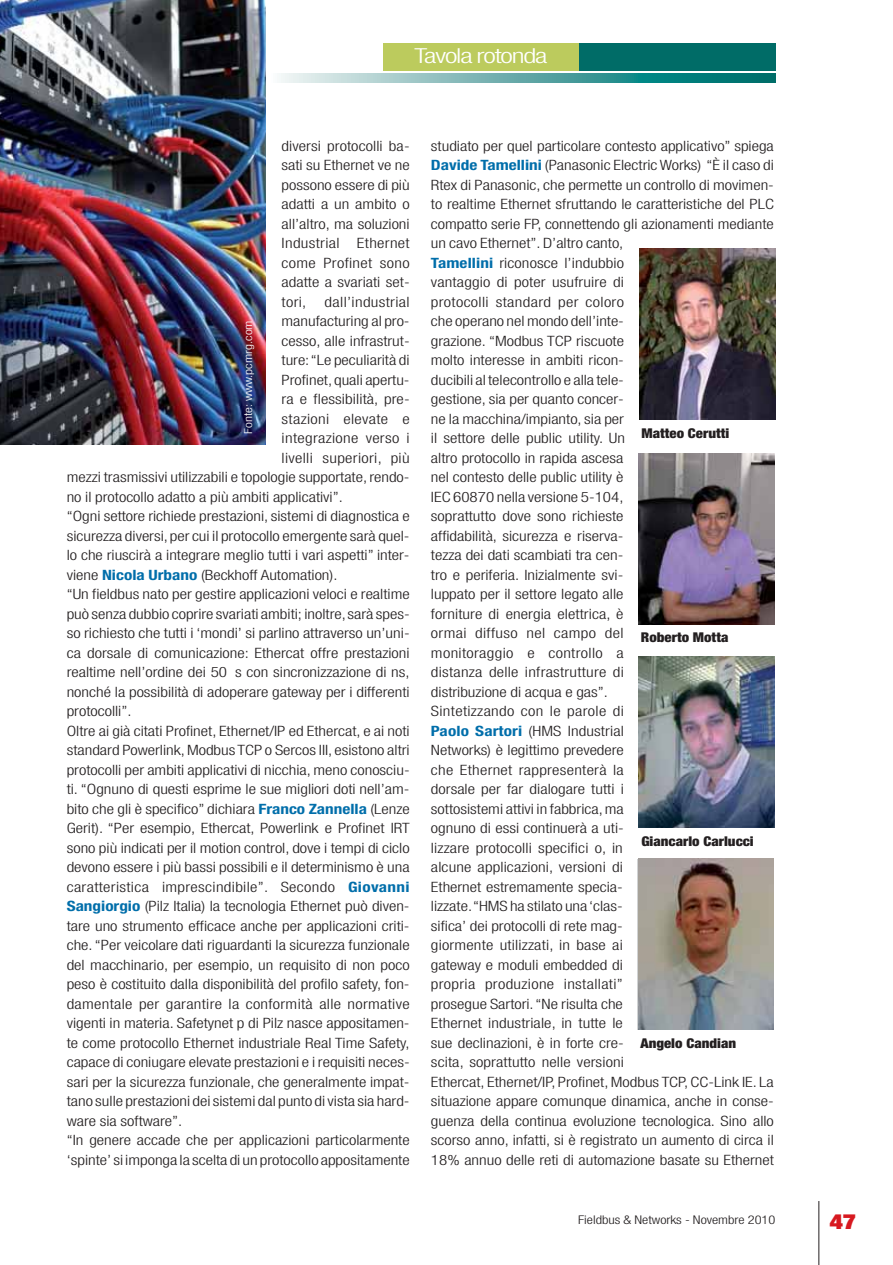
<style>
.page{position:relative;width:893px;height:1265px;background:#fff}
.page>*{position:absolute;margin:0;border:0;box-sizing:border-box;transform-origin:0 0}
.t1{font:900 expanded 21px "Helvetica Neue LT";color:#d71920;scale:1.2 1}
.t2{font:300 condensed 20.7px "Helvetica Neue LT";letter-spacing:-.04em;color:#fff;scale:1.4 1}
.t3{font:300 condensed 14.25px/19.5px "Helvetica Neue LT";color:#231f20;text-align:justify;scale:1.2 1}
.t4{font:300 condensed 14.25px "Helvetica Neue LT";letter-spacing:.02em;color:#231f20;scale:1.2 1}
.t5{font:900 condensed 13.5px "Helvetica Neue LT";color:#231f20;scale:1.1 1}
.t6{font:300 condensed 12px "Helvetica Neue LT";color:#231f20;scale:1.2 1}
.t7{font:300 condensed 11.25px "Helvetica Neue LT";color:#fff;scale:1.2 1}
.s1{font-weight:700;color:#006eaa}
</style>
<div class="page">
<div style="left:579px;top:43px;width:196px;height:28px;background:#006c67"></div>
<hr style="left:818px;top:1201px;width:1px;height:64px;background:#231f20">
<div style="left:383px;top:43px;width:196px;height:28px;background:#bccb5d"></div>
<img style="left:639px;top:249px;width:136px;height:171px">
<img style="left:0;top:0;width:266px;height:444px">
<svg style="left:279px;top:74px;width:496px;height:8px;background:#61a9a8"></svg>
<img style="left:638px;top:453px;width:136px;height:171px">
<img style="left:639px;top:656px;width:136px;height:171px">
<img style="left:638px;top:859px;width:136px;height:171px">
<h2 class="t2" style="left:415px;top:48px;width:96px">Tavola rotonda</h2>
<p class="t3" style="left:282px;top:138px;width:108px">diversi protocolli ba - sati su Ethernet ve ne possono essere di più adatti a un ambito o all’altro, ma soluzioni Industrial Ethernet come Profinet sono adatte a svariati set&shy;tori,</p>
<p class="t4" style="left:325px;top:296px;width:72px">dall’industrial</p>
<p class="t3" style="left:282px;top:313px;width:108px">manufacturing al pro-</p>
<p class="t3" style="left:282px;top:333px;width:108px">cesso, alle infrastrut-</p>
<p class="t3" style="left:282px;top:352px;width:108px">ture: “Le peculiarità di</p>
<p class="t3" style="left:282px;top:372px;width:108px">Profinet, quali apertu-</p>
<p class="t3" style="left:282px;top:391px;width:108px">ra e flessibilità, pre-</p>
<p class="t4" style="left:282px;top:413px;width:108px">stazioni elevate e</p>
<p class="t4" style="left:282px;top:433px;width:108px">integrazione verso i</p>
<p class="t4" style="left:282px;top:452px;width:108px">livelli superiori, più</p>
<p class="t3" style="left:67px;top:469px;width:287px">mezzi trasmissivi utilizzabili e topologie supportate, rendo-</p>
<p class="t3" style="left:67px;top:489px;width:232px">no il protocollo adatto a più ambiti applicativi”.</p>
<p class="t3" style="left:67px;top:508px;width:287px">“Ogni settore richiede prestazioni, sistemi di diagnostica e</p>
<p class="t3" style="left:67px;top:528px;width:287px">sicurezza diversi, per cui il protocollo emergente sarà quel-</p>
<p class="t3" style="left:67px;top:547px;width:287px">lo che riuscirà a integrare meglio tutti i vari aspetti” inter-</p>
<p class="t3" style="left:67px;top:567px;width:227px">viene <span class="s1">Nicola Urbano</span> (Beckhoff Automation).</p>
<p class="t3" style="left:67px;top:586px;width:287px">“Un fieldbus nato per gestire applicazioni veloci e realtime</p>
<p class="t3" style="left:67px;top:606px;width:287px">può senza dubbio coprire svariati ambiti; inoltre, sarà spes-</p>
<p class="t3" style="left:67px;top:625px;width:287px">so richiesto che tutti i ‘mondi’ si parlino attraverso un’uni-</p>
<p class="t3" style="left:67px;top:645px;width:287px">ca dorsale di comunicazione: Ethercat offre prestazioni</p>
<p class="t3" style="left:67px;top:664px;width:287px">realtime nell’ordine dei 50 s con sincronizzazione di ns,</p>
<p class="t3" style="left:67px;top:684px;width:287px">nonché la possibilità di adoperare gateway per i differenti</p>
<p class="t3" style="left:67px;top:703px;width:56px">protocolli”.</p>
<p class="t3" style="left:67px;top:723px;width:287px">Oltre ai già citati Profinet, Ethernet/IP ed Ethercat, e ai noti</p>
<p class="t3" style="left:67px;top:742px;width:287px">standard Powerlink, Modbus TCP o Sercos III, esistono altri</p>
<p class="t3" style="left:67px;top:762px;width:287px">protocolli per ambiti applicativi di nicchia, meno conosciu-</p>
<p class="t3" style="left:67px;top:781px;width:287px">ti. “Ognuno di questi esprime le sue migliori doti nell’am-</p>
<p class="t3" style="left:67px;top:801px;width:287px">bito che gli è specifico” dichiara <span class="s1">Franco Zannella</span> (Lenze</p>
<p class="t3" style="left:67px;top:820px;width:287px">Gerit). “Per esempio, Ethercat, Powerlink e Profinet IRT</p>
<p class="t3" style="left:67px;top:840px;width:287px">sono più indicati per il motion control, dove i tempi di ciclo</p>
<p class="t3" style="left:67px;top:859px;width:287px">devono essere i più bassi possibili e il determinismo è una</p>
<p class="t4" style="left:67px;top:881px;width:287px">caratteristica imprescindibile”. Secondo <span class="s1">Giovanni</span></p>
<p class="t3" style="left:67px;top:898px;width:287px"><span class="s1">Sangiorgio</span> (Pilz Italia) la tecnologia Ethernet può diven-</p>
<p class="t3" style="left:67px;top:918px;width:287px">tare uno strumento efficace anche per applicazioni criti-</p>
<p class="t3" style="left:67px;top:937px;width:287px">che. “Per veicolare dati riguardanti la sicurezza funzionale</p>
<p class="t3" style="left:67px;top:957px;width:287px">del macchinario, per esempio, un requisito di non poco</p>
<p class="t3" style="left:67px;top:976px;width:287px">peso è costituito dalla disponibilità del profilo safety, fon-</p>
<p class="t4" style="left:67px;top:998px;width:287px">damentale per garantire la conformità alle normative</p>
<p class="t3" style="left:67px;top:1015px;width:287px">vigenti in materia. Safetynet p di Pilz nasce appositamen-</p>
<p class="t3" style="left:67px;top:1035px;width:287px">te come protocollo Ethernet industriale Real Time Safety,</p>
<p class="t3" style="left:67px;top:1054px;width:287px">capace di coniugare elevate prestazioni e i requisiti neces-</p>
<p class="t3" style="left:67px;top:1074px;width:287px">sari per la sicurezza funzionale, che generalmente impat-</p>
<p class="t3" style="left:67px;top:1093px;width:287px">tano sulle prestazioni dei sistemi dal punto di vista sia hard-</p>
<p class="t3" style="left:67px;top:1113px;width:98px">ware sia software”.</p>
<p class="t3" style="left:67px;top:1132px;width:287px">“In genere accade che per applicazioni particolarmente</p>
<p class="t3" style="left:67px;top:1152px;width:287px">‘spinte’ si imponga la scelta di un protocollo appositamente</p>
<p class="t7" style="left:244px;top:434px;width:96px;rotate:-90deg">Fonte: www.pcmrg.com</p>
<p class="t3" style="left:431px;top:138px;width:287px;text-align:left">studiato per quel particolare contesto applicativo” spiega <span class="s1">Davide Tamellini</span> (Panasonic Electric Works) “È il caso di Rtex di Panasonic, che permette un controllo di movimen&shy;to realtime Ethernet sfruttando le caratteristiche del PLC compatto serie FP, connettendo gli azionamenti mediante un cavo Ethernet”. D’altro canto,<br><span class="s1">Tamellini</span> riconosce l’indubbio<br>vantaggio di poter usufruire di<br>protocolli standard per coloro<br>che operano nel mondo dell’inte-<br>grazione. “Modbus TCP riscuote<br>molto interesse in ambiti ricon-<br>ducibili al telecontrollo e alla tele-<br>gestione, sia per quanto concer-<br>ne la macchina/impianto, sia per<br>il settore delle public utility. Un<br>altro protocollo in rapida ascesa<br>nel contesto delle public utility è<br>IEC 60870 nella versione 5-104,<br>soprattutto dove sono richieste<br>affidabilità, sicurezza e riserva-<br>tezza dei dati scambiati tra cen-<br>tro e periferia. Inizialmente svi-<br>luppato per il settore legato alle<br>forniture di energia elettrica, è<br>ormai diffuso nel campo del<br>monitoraggio e controllo a<br>distanza delle infrastrutture di<br>distribuzione di acqua e gas”.<br>Sintetizzando con le parole di<br><span class="s1">Paolo Sartori</span> (HMS Industrial<br>Networks) è legittimo prevedere<br>che Ethernet rappresenterà la<br>dorsale per far dialogare tutti i<br>sottosistemi attivi in fabbrica, ma<br>ognuno di essi continuerà a uti-<br>lizzare protocolli specifici o, in<br>alcune applicazioni, versioni di<br>Ethernet estremamente specia-<br>lizzate. “HMS ha stilato una ‘clas-<br>sifica’ dei protocolli di rete mag-<br>giormente utilizzati, in base ai<br>gateway e moduli embedded di<br>propria produzione installati”<br>prosegue Sartori. “Ne risulta che<br>Ethernet industriale, in tutte le<br>sue declinazioni, è in forte cre-<br>scita, soprattutto nelle versioni<br>Ethercat, Ethernet/IP, Profinet, Modbus TCP, CC-Link IE. La situazione appare comunque dinamica, anche in conse&shy;guenza della continua evoluzione tecnologica. Sino allo scorso anno, infatti, si è registrato un aumento di circa il 18% annuo delle reti di automazione basate su Ethernet</p>
<p class="t5" style="left:641px;top:428px;width:81px">Matteo Cerutti</p>
<p class="t5" style="left:641px;top:633px;width:81px">Roberto Motta</p>
<p class="t5" style="left:641px;top:836px;width:104px">Giancarlo Carlucci</p>
<p class="t5" style="left:640px;top:1038px;width:89px">Angelo Candian</p>
<p class="t6" style="left:578px;top:1215px;width:166px">Fieldbus &amp; Networks - Novembre 2010</p>
<h1 class="t1" style="left:830px;top:1208px;width:23px">47</h1>
</div>
